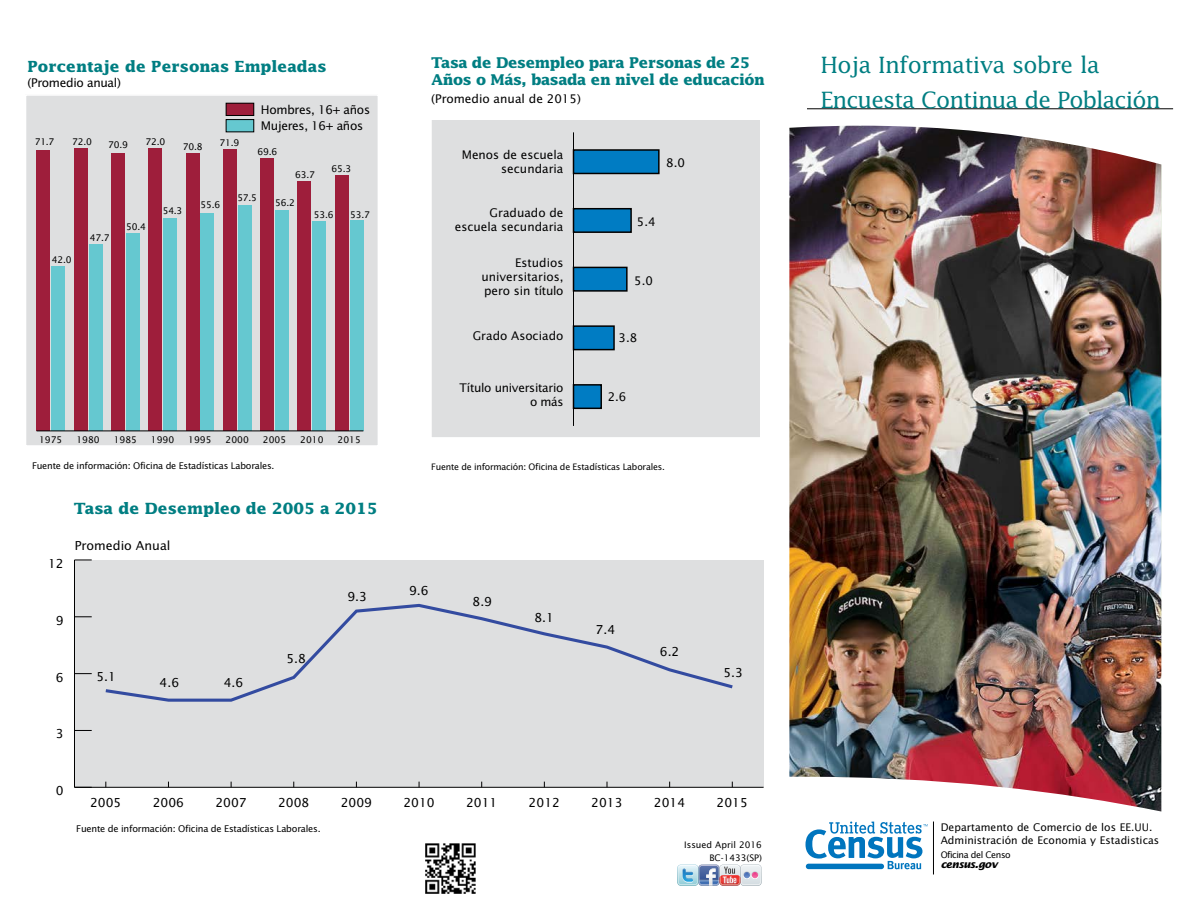
<style>
.page{position:relative;width:1188px;height:918px;background:#fff}
.page>*{position:absolute;margin:0;border:0;box-sizing:border-box;transform-origin:0 0}
.t1{font:22.5px/34.5px "Lucida";letter-spacing:-.04em;color:#007e82}
.t2{font:700 15.45px "Lucida";color:#007e82}
.t3{font:700 15.3px "Lucida";color:#007e82}
.t4{font:700 14.85px/17.9px "Lucida";letter-spacing:-.025em;color:#007e82}
.t5{font:12.45px "Lucida Sans";color:#000}
.t6{font:12px/15.3px "Lucida Sans";letter-spacing:-.025em;color:#000}
.t7{font:11.85px/14.2px "Lucida Sans";color:#000;text-align:right}
.t8{font:11.85px/14.2px "Lucida Sans";letter-spacing:-.025em;color:#000;text-align:right}
.t9{font:10.5px/13.5px "Lucida Sans";color:#000}
.t10{font:italic 700 10.5px "Lucida Sans";letter-spacing:-.05em;color:#000}
.t11{font:9.3px "Lucida Sans";letter-spacing:-.025em;color:#000}
.t12{font:9.15px "Lucida Sans";letter-spacing:-.025em;color:#000}
.t13{font:9px/12.9px "Lucida Sans";color:#000;text-align:right}
.t14{font:9px "Lucida Sans";letter-spacing:-.05em;color:#000}
.t15{font:8.85px "Lucida Sans";letter-spacing:-.025em;color:#000}
</style>
<div class="page">
<hr style="left:807px;top:109px;width:366px;height:1px;background:#000">
<div style="left:26px;top:95px;width:352px;height:351px;background:#dedfe0"></div>
<div style="left:25px;top:94px;width:354px;height:353px;border:2px solid #fff"></div>
<div style="left:226px;top:103px;width:28px;height:12px;background:#9e1e3b"></div>
<div style="left:226px;top:103px;width:28px;height:13px;border:1px solid #000"></div>
<div style="left:226px;top:120px;width:28px;height:12px;background:#65c8d0"></div>
<div style="left:226px;top:119px;width:28px;height:13px;border:1px solid #000"></div>
<div style="left:51px;top:266px;width:14px;height:165px;background:#65c8d0"></div>
<div style="left:89px;top:244px;width:13px;height:187px;background:#65c8d0"></div>
<div style="left:126px;top:233px;width:14px;height:198px;background:#65c8d0"></div>
<div style="left:163px;top:218px;width:14px;height:213px;background:#65c8d0"></div>
<div style="left:201px;top:213px;width:13px;height:218px;background:#65c8d0"></div>
<div style="left:238px;top:206px;width:13px;height:225px;background:#65c8d0"></div>
<div style="left:275px;top:211px;width:14px;height:220px;background:#65c8d0"></div>
<div style="left:313px;top:221px;width:13px;height:210px;background:#65c8d0"></div>
<div style="left:350px;top:221px;width:13px;height:210px;background:#65c8d0"></div>
<div style="left:37px;top:150px;width:13px;height:281px;background:#9e1e3b"></div>
<div style="left:74px;top:149px;width:13px;height:282px;background:#9e1e3b"></div>
<div style="left:111px;top:153px;width:14px;height:278px;background:#9e1e3b"></div>
<div style="left:148px;top:149px;width:14px;height:282px;background:#9e1e3b"></div>
<div style="left:186px;top:154px;width:13px;height:277px;background:#9e1e3b"></div>
<div style="left:223px;top:149px;width:14px;height:282px;background:#9e1e3b"></div>
<div style="left:260px;top:158px;width:14px;height:273px;background:#9e1e3b"></div>
<div style="left:298px;top:181px;width:13px;height:250px;background:#9e1e3b"></div>
<div style="left:335px;top:175px;width:13px;height:256px;background:#9e1e3b"></div>
<hr style="left:37px;top:431px;width:326px;height:1px;background:#000">
<div style="left:431px;top:119px;width:330px;height:319px;background:#dedfe0"></div>
<div style="left:431px;top:119px;width:330px;height:319px;border:1px solid #fff"></div>
<hr style="left:573px;top:132px;width:1px;height:294px;background:#000">
<div style="left:574px;top:150px;width:85px;height:23px;background:#007cc3"></div>
<div style="left:573px;top:149px;width:87px;height:25px;border:1px solid #000"></div>
<div style="left:574px;top:209px;width:57px;height:23px;background:#007cc3"></div>
<div style="left:573px;top:208px;width:59px;height:25px;border:1px solid #000"></div>
<div style="left:574px;top:267px;width:53px;height:24px;background:#007cc3"></div>
<div style="left:573px;top:267px;width:55px;height:25px;border:1px solid #000"></div>
<div style="left:574px;top:326px;width:40px;height:24px;background:#007cc3"></div>
<div style="left:573px;top:325px;width:42px;height:25px;border:1px solid #000"></div>
<div style="left:574px;top:385px;width:27px;height:23px;background:#007cc3"></div>
<div style="left:573px;top:384px;width:29px;height:25px;border:1px solid #000"></div>
<div style="left:75px;top:560px;width:688px;height:227px;background:#dedfe0"></div>
<hr style="left:74px;top:787px;width:690px;height:1px;background:#000">
<hr style="left:74px;top:560px;width:1px;height:227px;background:#000">
<svg style="left:75px;top:730px;width:17px;height:1px"></svg>
<svg style="left:75px;top:673px;width:17px;height:1px"></svg>
<svg style="left:75px;top:616px;width:17px;height:1px"></svg>
<svg style="left:75px;top:560px;width:17px;height:1px"></svg>
<svg style="left:106px;top:604px;width:627px;height:98px"></svg>
<svg style="left:806px;top:822px;width:122px;height:47px"></svg>
<hr style="left:933px;top:822px;width:1px;height:52px;background:#000">
<img style="left:425px;top:843px;width:51px;height:51px">
<svg style="left:677px;top:865px;width:85px;height:21px;background:#b6b8c9"></svg>
<img style="left:789px;top:126px;width:372px;height:686px">
<h3 class="t3" style="left:27px;top:57px;width:301px">Porcentaje de Personas Empleadas</h3>
<h3 class="t6" style="left:28px;top:75px;width:95px">(Promedio anual)</h3>
<p class="t12" style="left:35px;top:137px;width:21px">71.7</p>
<p class="t12" style="left:72px;top:136px;width:21px">72.0</p>
<p class="t12" style="left:108px;top:140px;width:21px">70.9</p>
<p class="t12" style="left:146px;top:137px;width:21px">72.0</p>
<p class="t12" style="left:183px;top:141px;width:21px">70.8</p>
<p class="t12" style="left:220px;top:137px;width:21px">71.9</p>
<h3 class="t6" style="left:261px;top:103px;width:111px">Hombres, 16+ años<br>Mujeres, 16+ años</h3>
<p class="t12" style="left:258px;top:146px;width:21px">69.6</p>
<p class="t12" style="left:295px;top:169px;width:21px">63.7</p>
<p class="t12" style="left:331px;top:163px;width:21px">65.3</p>
<p class="t12" style="left:52px;top:255px;width:21px">42.0</p>
<p class="t12" style="left:90px;top:233px;width:21px">47.7</p>
<p class="t12" style="left:126px;top:221px;width:21px">50.4</p>
<p class="t12" style="left:163px;top:206px;width:21px">54.3</p>
<p class="t12" style="left:200px;top:200px;width:21px">55.6</p>
<p class="t12" style="left:237px;top:193px;width:21px">57.5</p>
<p class="t12" style="left:275px;top:198px;width:21px">56.2</p>
<p class="t12" style="left:314px;top:209px;width:21px">53.6</p>
<p class="t12" style="left:350px;top:209px;width:21px">53.7</p>
<p class="t12" style="left:39px;top:434px;width:25px">1975</p>
<p class="t12" style="left:76px;top:434px;width:25px">1980</p>
<p class="t12" style="left:114px;top:434px;width:25px">1985</p>
<p class="t12" style="left:151px;top:434px;width:25px">1990</p>
<p class="t12" style="left:188px;top:434px;width:25px">1995</p>
<p class="t12" style="left:226px;top:434px;width:25px">2000</p>
<p class="t12" style="left:263px;top:434px;width:25px">2005</p>
<p class="t12" style="left:300px;top:434px;width:25px">2010</p>
<p class="t12" style="left:338px;top:434px;width:25px">2015</p>
<p class="t12" style="left:32px;top:460px;width:244px">Fuente de información: Oficina de Estadísticas Laborales.</p>
<h2 class="t2" style="left:74px;top:499px;width:305px">Tasa de Desempleo de 2005 a 2015</h2>
<h3 class="t5" style="left:48px;top:556px;width:17px">12</h3>
<h3 class="t5" style="left:75px;top:539px;width:97px">Promedio Anual</h3>
<h3 class="t5" style="left:56px;top:613px;width:9px">9</h3>
<h3 class="t5" style="left:56px;top:670px;width:9px">6</h3>
<h3 class="t5" style="left:56px;top:727px;width:9px">3</h3>
<h3 class="t5" style="left:56px;top:784px;width:9px">0</h3>
<h3 class="t5" style="left:96px;top:669px;width:21px">5.1</h3>
<h3 class="t5" style="left:160px;top:676px;width:21px">4.6</h3>
<h3 class="t5" style="left:224px;top:676px;width:21px">4.6</h3>
<h3 class="t5" style="left:286px;top:651px;width:21px">5.8</h3>
<h3 class="t5" style="left:347px;top:590px;width:21px">9.3</h3>
<h3 class="t4" style="left:431px;top:53px;width:335px">Tasa de Desempleo para Personas de 25<br>Años o Más, basada en nivel de educación</h3>
<p class="t7" style="left:431px;top:92px;width:151px">(Promedio anual de 2015)</p>
<p class="t7" style="left:462px;top:147px;width:103px">Menos de escuela secundaria</p>
<p class="t7" style="left:455px;top:206px;width:110px">Graduado de escuela secundaria</p>
<p class="t7" style="left:481px;top:256px;width:84px;text-align:justify;text-indent:34px">Estudios universitarios, pero sin título</p>
<p class="t7" style="left:473px;top:329px;width:92px">Grado Asociado</p>
<p class="t8" style="left:459px;top:380px;width:106px">Título universitario o más</p>
<p class="t7" style="left:666px;top:156px;width:20px">8.0</p>
<p class="t7" style="left:637px;top:215px;width:20px">5.4</p>
<p class="t7" style="left:634px;top:274px;width:20px">5.0</p>
<p class="t7" style="left:619px;top:331px;width:20px">3.8</p>
<p class="t7" style="left:608px;top:389px;width:20px">2.6</p>
<p class="t15" style="left:431px;top:461px;width:235px">Fuente de información: Oficina de Estadísticas Laborales.</p>
<h3 class="t5" style="left:409px;top:583px;width:21px">9.6</h3>
<h3 class="t5" style="left:472px;top:594px;width:21px">8.9</h3>
<h3 class="t5" style="left:534px;top:610px;width:21px">8.1</h3>
<h3 class="t5" style="left:596px;top:623px;width:21px">7.4</h3>
<h3 class="t5" style="left:660px;top:645px;width:21px">6.2</h3>
<h3 class="t5" style="left:723px;top:666px;width:21px">5.3</h3>
<h3 class="t5" style="left:90px;top:795px;width:33px">2005</h3>
<h3 class="t5" style="left:153px;top:795px;width:33px">2006</h3>
<h3 class="t5" style="left:215px;top:795px;width:33px">2007</h3>
<h3 class="t5" style="left:278px;top:795px;width:33px">2008</h3>
<h3 class="t5" style="left:341px;top:795px;width:33px">2009</h3>
<h3 class="t5" style="left:403px;top:795px;width:33px">2010</h3>
<h3 class="t5" style="left:466px;top:795px;width:33px">2011</h3>
<h3 class="t5" style="left:529px;top:795px;width:33px">2012</h3>
<h3 class="t5" style="left:591px;top:795px;width:33px">2013</h3>
<h3 class="t5" style="left:654px;top:795px;width:33px">2014</h3>
<h3 class="t5" style="left:717px;top:795px;width:33px">2015</h3>
<p class="t13" style="left:684px;top:838px;width:80px">Issued April 2016<br>BC-1433(SP)</p>
<p class="t11" style="left:76px;top:824px;width:246px">Fuente de información: Oficina de Estadísticas Laborales.</p>
<h1 class="t1" style="left:821px;top:47px;width:342px">Hoja Informativa sobre la<br>Encuesta Continua de Población</h1>
<p class="t9" style="left:941px;top:821px;width:220px">Departamento de Comercio de los EE.UU.<br>Administración de Economia y Estadisticas</p>
<p class="t14" style="left:941px;top:849px;width:71px">Oficina del Censo</p>
<p class="t10" style="left:941px;top:859px;width:58px">census.gov</p>
</div>
